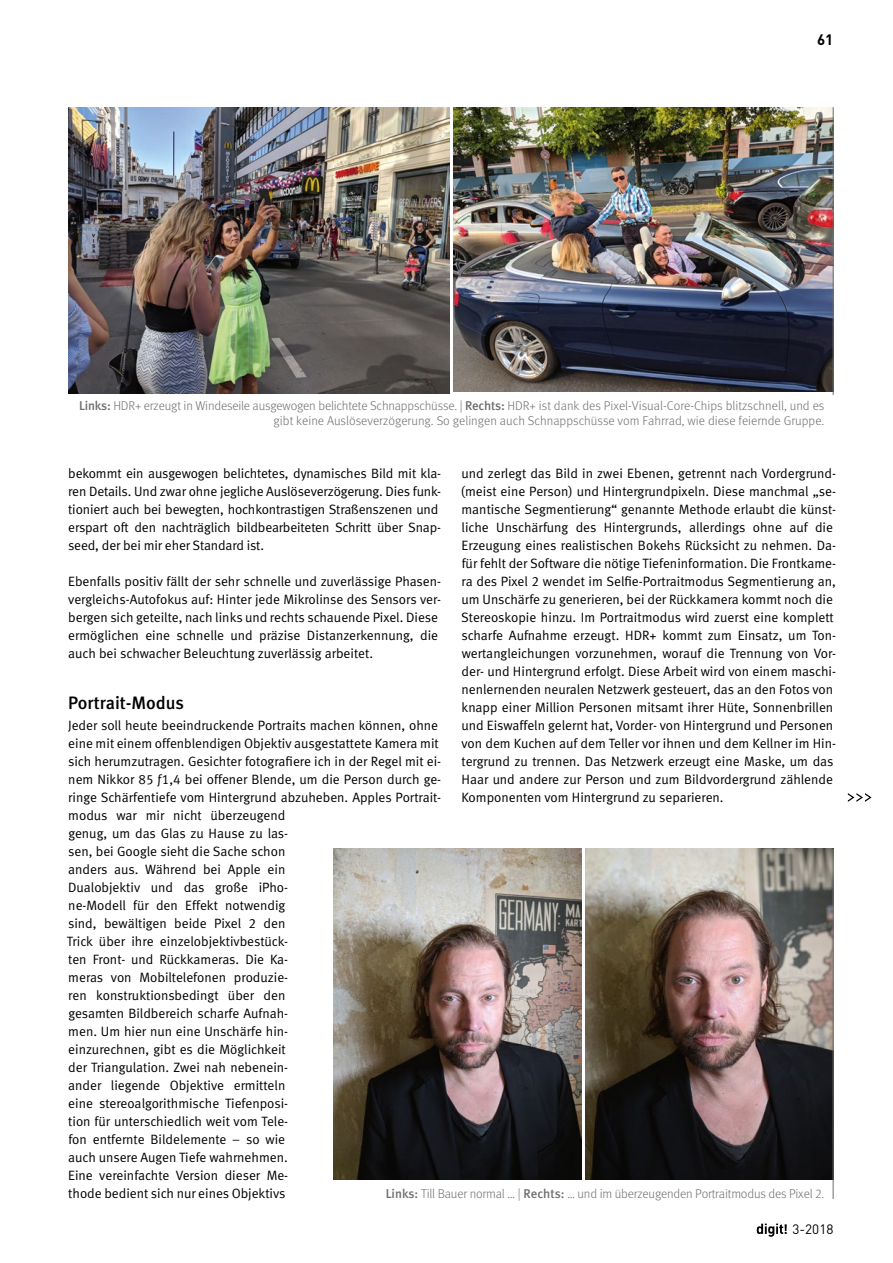
<style>
.page{position:relative;width:893px;height:1263px;background:#fff}
.page>*{position:absolute;margin:0;border:0;box-sizing:border-box;transform-origin:0 0}
.t1{font:18px "Meta Medium LF";color:#000}
.t2{font:700 15px "DIN Pro";color:#000}
.t3{font:13.5px/18px "Meta Normal LF";color:#000}
.t4{font:13.5px "DIN Pro";color:#000}
.t5{font:300 12.75px/14.2px "Meta OT";color:#706f6f;text-align:right}
.s1{font-family:"Meta Medium LF";font-weight:400}
</style>
<div class="page">
<svg style="left:757px;top:1223px;width:30px;height:14px"></svg>
<img style="left:454px;top:107px;width:379px;height:285px">
<hr style="left:833px;top:107px;width:1px;height:288px;background:#706f6f">
<img style="left:68px;top:107px;width:382px;height:286px">
<img style="left:333px;top:849px;width:248px;height:330px">
<img style="left:586px;top:849px;width:247px;height:330px">
<hr style="left:833px;top:849px;width:1px;height:350px;background:#706f6f">
<svg style="left:848px;top:793px;width:24px;height:9px"></svg>
<p class="t2" style="left:817px;top:27px;width:18px">61</p>
<p class="t5" style="left:79px;top:399px;width:747px"><span class="s1">Links:</span> HDR+ erzeugt in Windeseile ausgewogen belichtete Schnappschüsse. | <span class="s1">Rechts:</span> HDR+ ist dank des Pixel-Visual-Core-Chips blitzschnell, und es gibt keine Auslöseverzögerung. So gelingen auch Schnappschüsse vom Fahrrad, wie diese feiernde Gruppe.</p>
<p class="t3" style="left:68px;top:464px;width:375px">bekommt ein ausgewogen belichtetes, dynamisches Bild mit kla&shy;ren Details. Und zwar ohne jegliche Auslöseverzögerung. Dies funk&shy;tioniert auch bei bewegten, hochkontrastigen Straßenszenen und erspart oft den nachträglich bildbearbeiteten Schritt über Snap&shy;seed, der bei mir eher Standard ist.</p>
<p class="t3" style="left:68px;top:572px;width:374px">Ebenfalls positiv fällt der sehr schnelle und zuverlässige Phasen&shy;vergleichs-Autofokus auf: Hinter jede Mikrolinse des Sensors ver&shy;bergen sich geteilte, nach links und rechts schauende Pixel. Diese ermöglichen eine schnelle und präzise Distanzerkennung, die auch bei schwacher Beleuchtung zuverlässig arbeitet.</p>
<h1 class="t1" style="left:68px;top:692px;width:117px">Portrait-Modus</h1>
<p class="t3" style="left:67px;top:716px;width:376px">Jeder soll heute beeindruckende Portraits machen können, ohne eine mit einem offenblendigen Objektiv ausgestattete Kamera mit sich herumzutragen. Gesichter fotografiere ich in der Regel mit ei&shy;nem Nikkor 85 ƒ1,4 bei offener Blende, um die Person durch ge&shy;ringe Schärfentiefe vom Hintergrund abzuheben. Apples Portrait&shy;modus war mir nicht überzeugend<br>genug, um das Glas zu Hause zu las-<br>sen, bei Google sieht die Sache schon<br>anders aus. Während bei Apple ein<br>Dualobjektiv und das große iPho-<br>ne-Modell für den Effekt notwendig<br>sind, bewältigen beide Pixel 2 den<br>Trick über ihre einzelobjektivbestück-<br>ten Front- und Rückkameras. Die Ka-<br>meras von Mobiltelefonen produzie-<br>ren konstruktionsbedingt über den<br>gesamten Bildbereich scharfe Aufnah-<br>men. Um hier nun eine Unschärfe hin-<br>einzurechnen, gibt es die Möglichkeit<br>der Triangulation. Zwei nah nebenein-<br>ander liegende Objektive ermitteln<br>eine stereoalgorithmische Tiefenposi-<br>tion für unterschiedlich weit vom Tele-<br>fon entfernte Bildelemente – so wie<br>auch unsere Augen Tiefe wahrnehmen.<br>Eine vereinfachte Version dieser Me-<br>thode bedient sich nur eines Objektivs</p>
<p class="t3" style="left:461px;top:464px;width:377px">und zerlegt das Bild in zwei Ebenen, getrennt nach Vordergrund-(meist eine Person) und Hintergrundpixeln. Diese manchmal „se&shy;mantische Segmentierung“ genannte Methode erlaubt die künst&shy;liche Unschärfung des Hintergrunds, allerdings ohne auf die Erzeugung eines realistischen Bokehs Rücksicht zu nehmen. Da&shy;für fehlt der Software die nötige Tiefeninformation. Die Frontkame&shy;ra des Pixel 2 wendet im Selfie-Portraitmodus Segmentierung an, um Unschärfe zu generieren, bei der Rückkamera kommt noch die Stereoskopie hinzu. Im Portraitmodus wird zuerst eine komplett scharfe Aufnahme erzeugt. HDR+ kommt zum Einsatz, um Ton&shy;wertangleichungen vorzunehmen, worauf die Trennung von Vor&shy;der- und Hintergrund erfolgt. Diese Arbeit wird von einem maschi&shy;nenlernenden neuralen Netzwerk gesteuert, das an den Fotos von knapp einer Million Personen mitsamt ihrer Hüte, Sonnenbrillen und Eiswaffeln gelernt hat, Vorder- von Hintergrund und Personen von dem Kuchen auf dem Teller vor ihnen und dem Kellner im Hin&shy;tergrund zu trennen. Das Netzwerk erzeugt eine Maske, um das Haar und andere zur Person und zum Bildvordergrund zählende Komponenten vom Hintergrund zu separieren.</p>
<p class="t5" style="left:386px;top:1187px;width:440px"><span class="s1">Links:</span> Till Bauer normal … | <span class="s1">Rechts:</span> … und im überzeugenden Portraitmodus des Pixel 2.</p>
<p class="t4" style="left:792px;top:1218px;width:42px">3-2018</p>
</div>
